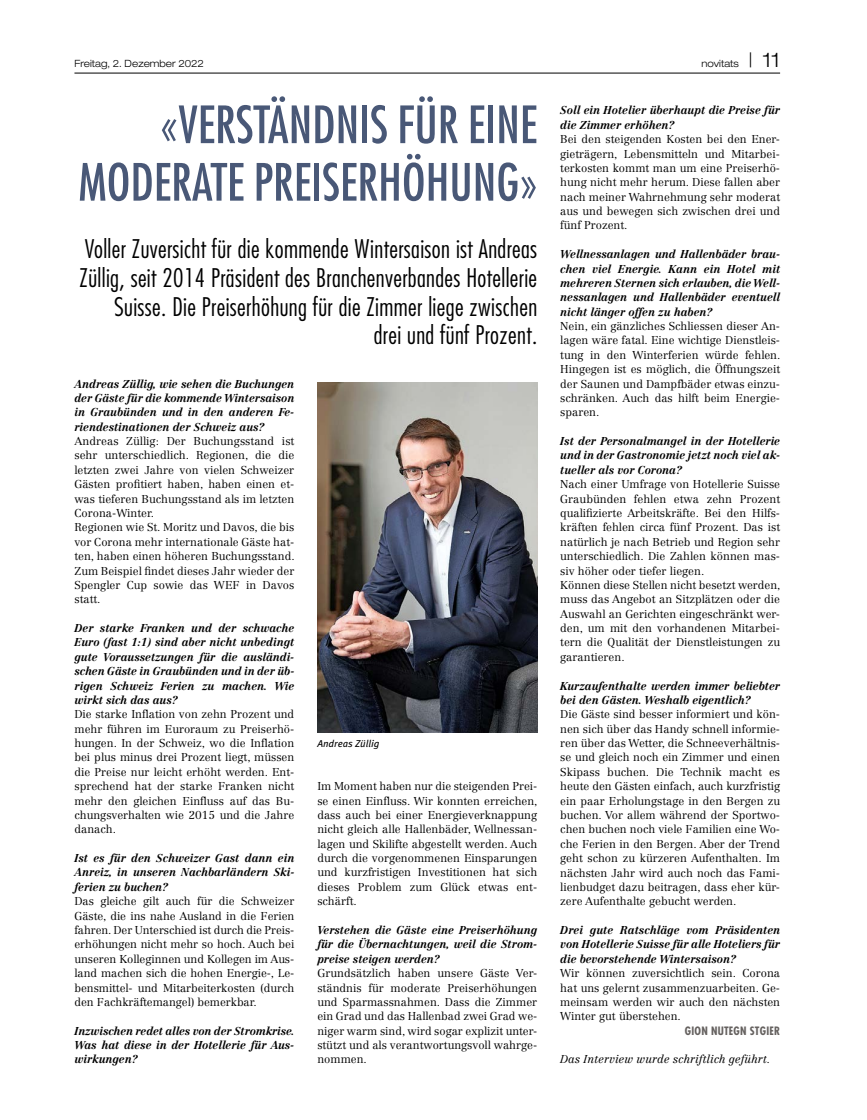
<style>
.page{position:relative;width:867px;height:1120px;background:#fff}
.page>*{position:absolute;margin:0;border:0;box-sizing:border-box;transform-origin:0 0}
.t1{font:condensed 50px/57.5px "Futura Std";color:#495877;text-align:right}
.t2{font:300 condensed 25px/28.8px "Futura Std";letter-spacing:.015em;color:#000;text-align:right}
.t3{font:300 11.25px/14.4px "Centennial LT Std";color:#000;text-align:justify}
.t4{font:italic 700 11.25px/14.4px "Centennial LT Std";color:#000;text-align:justify;scale:.96 1}
.t5{font:italic 300 11.25px "Centennial LT Std";color:#000}
.t6{font:700 condensed 11.25px "Futura Std";letter-spacing:.02em;color:#65615f}
.t7{font:300 expanded 10px "Helvetica Neue LT Std";color:#000;scale:.96 1}
.t8{font:italic 10px "Meta OT";color:#000}
.s1{font-size:20px}
</style>
<div class="page">
<hr style="left:74px;top:73px;width:706px;height:1px;background:#000">
<img style="left:317px;top:382px;width:220px;height:350px">
<p class="t7" style="left:74px;top:58px;width:136px">Freitag, 2. Dezember 2022</p>
<p class="t7" style="left:701px;top:58px;width:83px">novitats <span class="s1">| 11</span></p>
<h1 class="t1" style="left:79px;top:96px;width:460px">«VERSTÄNDNIS FÜR EINE<br>MODERATE PREISERHÖHUNG»</h1>
<h2 class="t2" style="left:80px;top:234px;width:459px">Voller Zuversicht für die kommende Wintersaison ist Andreas Züllig, seit 2014 Präsident des Branchenverbandes Hotellerie Suisse. Die Preiserhöhung für die Zimmer liege zwischen<br>drei und fünf Prozent.</h2>
<p class="t4" style="left:74px;top:376px;width:230px">Andreas Züllig, wie sehen die Buchungen der Gäste für die kommende Wintersaison in Graubünden und in den anderen Fe&shy;riendestinationen der Schweiz aus?</p>
<p class="t3" style="left:74px;top:434px;width:222px;text-align:left">Andreas Züllig: Der Buchungsstand ist sehr unterschiedlich. Regionen, die die letzten zwei Jahre von vielen Schweizer Gästen profitiert haben, haben einen et&shy;was tieferen Buchungsstand als im letzten Corona-Winter.<br>Regionen wie St. Moritz und Davos, die bis vor Corona mehr internationale Gäste hat&shy;ten, haben einen höheren Buchungsstand.<br>Zum Beispiel findet dieses Jahr wieder der Spengler Cup sowie das WEF in Davos statt.</p>
<p class="t4" style="left:74px;top:621px;width:230px">Der starke Franken und der schwache Euro (fast 1:1) sind aber nicht unbedingt gute Voraussetzungen für die ausländi&shy;schen Gäste in Graubünden und in der üb&shy;rigen Schweiz Ferien zu machen. Wie wirkt sich das aus?</p>
<p class="t3" style="left:74px;top:707px;width:221px">Die starke Inflation von zehn Prozent und mehr führen im Euroraum zu Preiserhö&shy;hungen. In der Schweiz, wo die Inflation bei plus minus drei Prozent liegt, müssen die Preise nur leicht erhöht werden. Ent&shy;sprechend hat der starke Franken nicht mehr den gleichen Einfluss auf das Bu&shy;chungsverhalten wie 2015 und die Jahre danach.</p>
<p class="t4" style="left:74px;top:851px;width:230px">Ist es für den Schweizer Gast dann ein Anreiz, in unseren Nachbarländern Ski&shy;ferien zu buchen?</p>
<p class="t3" style="left:74px;top:894px;width:221px">Das gleiche gilt auch für die Schweizer Gäste, die ins nahe Ausland in die Ferien fahren. Der Unterschied ist durch die Preis&shy;erhöhungen nicht mehr so hoch. Auch bei unseren Kolleginnen und Kollegen im Aus&shy;land machen sich die hohen Energie-, Le&shy;bensmittel- und Mitarbeiterkosten (durch den Fachkräftemangel) bemerkbar.</p>
<p class="t4" style="left:74px;top:1023px;width:231px">Inzwischen redet alles von der Stromkrise.<br>Was hat diese in der Hotellerie für Aus&shy;wirkungen?</p>
<p class="t8" style="left:317px;top:737px;width:64px">Andreas Züllig</p>
<p class="t3" style="left:317px;top:779px;width:222px">Im Moment haben nur die steigenden Prei&shy;se einen Einfluss. Wir konnten erreichen, dass auch bei einer Energieverknappung nicht gleich alle Hallenbäder, Wellnessan&shy;lagen und Skilifte abgestellt werden. Auch durch die vorgenommenen Einsparungen und kurzfristigen Investitionen hat sich dieses Problem zum Glück etwas ent&shy;schärft.</p>
<p class="t4" style="left:317px;top:923px;width:230px">Verstehen die Gäste eine Preiserhöhung für die Übernachtungen, weil die Strom&shy;preise steigen werden?</p>
<p class="t3" style="left:317px;top:966px;width:221px">Grundsätzlich haben unsere Gäste Ver&shy;ständnis für moderate Preiserhöhungen und Sparmassnahmen. Dass die Zimmer ein Grad und das Hallenbad zwei Grad we&shy;niger warm sind, wird sogar explizit unter&shy;stützt und als verantwortungsvoll wahrge&shy;nommen.</p>
<p class="t4" style="left:560px;top:103px;width:230px">Soll ein Hotelier überhaupt die Preise für die Zimmer erhöhen?</p>
<p class="t3" style="left:560px;top:132px;width:221px">Bei den steigenden Kosten bei den Ener&shy;gieträgern, Lebensmitteln und Mitarbei&shy;terkosten kommt man um eine Preiserhö&shy;hung nicht mehr herum. Diese fallen aber nach meiner Wahrnehmung sehr moderat aus und bewegen sich zwischen drei und fünf Prozent.</p>
<p class="t4" style="left:560px;top:247px;width:230px">Wellnessanlagen und Hallenbäder brau&shy;chen viel Energie. Kann ein Hotel mit mehreren Sternen sich erlauben, die Well&shy;nessanlagen und Hallenbäder eventuell nicht länger offen zu haben?</p>
<p class="t3" style="left:560px;top:319px;width:222px">Nein, ein gänzliches Schliessen dieser An&shy;lagen wäre fatal. Eine wichtige Dienstleis&shy;tung in den Winterferien würde fehlen.<br>Hingegen ist es möglich, die Öffnungszeit der Saunen und Dampfbäder etwas einzu&shy;schränken. Auch das hilft beim Energie&shy;sparen.</p>
<p class="t4" style="left:560px;top:434px;width:230px">Ist der Personalmangel in der Hotellerie und in der Gastronomie jetzt noch viel ak&shy;tueller als vor Corona?</p>
<p class="t3" style="left:560px;top:477px;width:222px;text-align:left">Nach einer Umfrage von Hotellerie Suisse Graubünden fehlen etwa zehn Prozent qualifizierte Arbeitskräfte. Bei den Hilfs&shy;kräften fehlen circa fünf Prozent. Das ist natürlich je nach Betrieb und Region sehr unterschiedlich. Die Zahlen können mas&shy;siv höher oder tiefer liegen.<br>Können diese Stellen nicht besetzt werden, muss das Angebot an Sitzplätzen oder die Auswahl an Gerichten eingeschränkt wer&shy;den, um mit den vorhandenen Mitarbei&shy;tern die Qualität der Dienstleistungen zu garantieren.</p>
<p class="t4" style="left:560px;top:678px;width:230px">Kurzaufenthalte werden immer beliebter bei den Gästen. Weshalb eigentlich?</p>
<p class="t3" style="left:560px;top:707px;width:221px">Die Gäste sind besser informiert und kön&shy;nen sich über das Handy schnell informie&shy;ren über das Wetter, die Schneeverhältnis&shy;se und gleich noch ein Zimmer und einen Skipass buchen. Die Technik macht es heute den Gästen einfach, auch kurzfristig ein paar Erholungstage in den Bergen zu buchen. Vor allem während der Sportwo&shy;chen buchen noch viele Familien eine Wo&shy;che Ferien in den Bergen. Aber der Trend geht schon zu kürzeren Aufenthalten. Im nächsten Jahr wird auch noch das Fami&shy;lienbudget dazu beitragen, dass eher kür&shy;zere Aufenthalte gebucht werden.</p>
<p class="t4" style="left:560px;top:923px;width:230px">Drei gute Ratschläge vom Präsidenten von Hotellerie Suisse für alle Hoteliers für die bevorstehende Wintersaison?</p>
<p class="t3" style="left:560px;top:966px;width:221px">Wir können zuversichtlich sein. Corona hat uns gelernt zusammenzuarbeiten. Ge&shy;meinsam werden wir auch den nächsten Winter gut überstehen.</p>
<p class="t6" style="left:684px;top:1023px;width:97px">GION NUTEGN STGIER</p>
<p class="t5" style="left:560px;top:1052px;width:212px">Das Interview wurde schriftlich geführt.</p>
</div>
